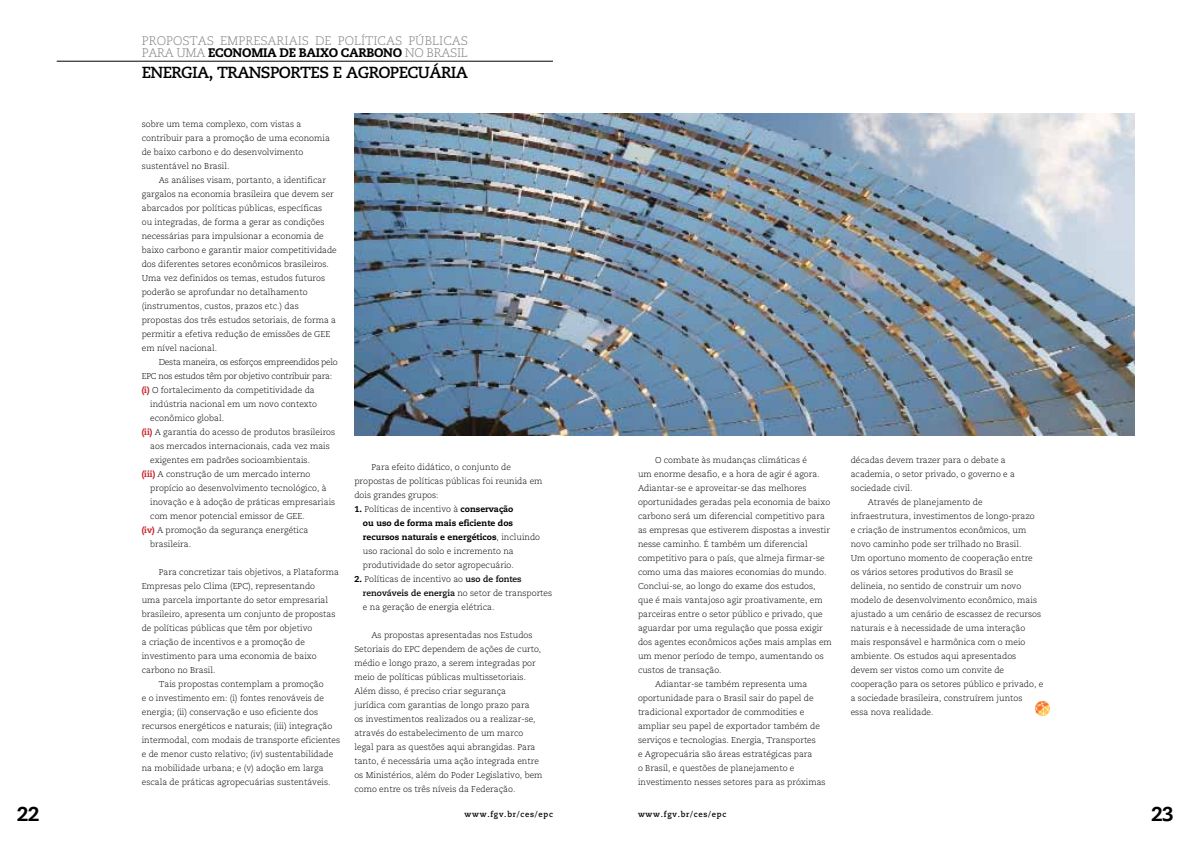
<style>
.page{position:relative;width:1191px;height:842px;background:#fff}
.page>*{position:absolute;margin:0;border:0;box-sizing:border-box;transform-origin:0 0}
.t1{font:800 20px "Caecilia LT Std";color:#000;scale:.96 1}
.t2{font:700 16px "Caecilia LT Std";letter-spacing:-.04em;color:#000}
.t3{font:300 12.4px/12px "Caecilia LT Std";color:#808285}
.t4{font:300 8.5px/14px "Caecilia LT Std";color:#000}
.t5{font:300 8.5px "Caecilia LT Std";letter-spacing:-.03em;color:#000}
.t6{font:700 8px "Caecilia LT Std";letter-spacing:.1em;color:#000;scale:.96 1}
.s1{font-weight:800;color:#000}
.s2{font-weight:800;color:#c9252c}
.s3{font-weight:800}
.s4{font-weight:700}
</style>
<div class="page">
<hr style="left:57px;top:61px;width:496px;height:1px;background:#000">
<img style="left:354px;top:113px;width:780px;height:322px">
<img style="left:1035px;top:701px;width:14px;height:14px">
<h3 class="t3" style="left:142px;top:35px;width:328px">Propostas Empresariais de Políticas Públicas para uma <span class="s1">Economia de Baixo CarboNo</span> no Brasil</h3>
<h2 class="t2" style="left:142px;top:63px;width:327px">Energia, Transporte s e Agropecuária</h2>
<p class="t4" style="left:142px;top:118px;width:190px">sobre um tema complexo, com vistas a contribuir para a promoção de uma economia de baixo carbono e do desenvolvimento sustentável no Brasil.</p>
<p class="t4" style="left:142px;top:174px;width:197px;text-indent:17px">As análises visam, portanto, a identificar gargalos na economia brasileira que devem ser abarcados por políticas públicas, específicas<br>ou integradas, de forma a gerar as condições necessárias para impulsionar a economia de baixo carbono e garantir maior competitividade dos diferentes setores econômicos brasileiros.<br>Uma vez definidos os temas, estudos futuros poderão se aprofundar no detalhamento (instrumentos, custos, prazos etc.) das propostas dos três estudos setoriais, de forma a permitir a efetiva redução de emissões de GEE em nível nacional.</p>
<p class="t5" style="left:159px;top:358px;width:180px">Desta maneira, os esforços empreendidos pelo</p>
<p class="t5" style="left:142px;top:372px;width:192px">EPC nos estudos têm por objetivo contribuir para:</p>
<p class="t4" style="left:142px;top:384px;width:174px"><span class="s2">(i)</span> O fortalecimento da competitividade da</p>
<p class="t4" style="left:150px;top:398px;width:168px">indústria nacional em um novo contexto</p>
<p class="t4" style="left:150px;top:412px;width:75px">econômico global.</p>
<p class="t4" style="left:142px;top:426px;width:195px"><span class="s2">(ii)</span> A garantia do acesso de produtos brasileiros</p>
<p class="t4" style="left:150px;top:440px;width:181px">aos mercados internacionais, cada vez mais</p>
<p class="t4" style="left:150px;top:454px;width:161px">exigentes em padrões socioambientais.</p>
<p class="t4" style="left:142px;top:468px;width:170px"><span class="s2">(iii)</span> A construção de um mercado interno</p>
<p class="t4" style="left:150px;top:482px;width:178px">propício ao desenvolvimento tecnológico, à</p>
<p class="t4" style="left:150px;top:496px;width:186px">inovação e à adoção de práticas empresariais</p>
<p class="t4" style="left:150px;top:510px;width:156px">com menor potencial emissor de GEE.</p>
<p class="t4" style="left:142px;top:524px;width:168px"><span class="s2">(iv)</span> A promoção da segurança energética</p>
<p class="t4" style="left:150px;top:538px;width:42px">brasileira.</p>
<p class="t4" style="left:159px;top:566px;width:182px">Para concretizar tais objetivos, a Plataforma</p>
<p class="t4" style="left:142px;top:580px;width:175px">Empresas pelo Clima (EPC), representando</p>
<p class="t4" style="left:142px;top:594px;width:188px">uma parcela importante do setor empresarial</p>
<p class="t4" style="left:142px;top:608px;width:195px">brasileiro, apresenta um conjunto de propostas</p>
<p class="t4" style="left:142px;top:622px;width:172px">de políticas públicas que têm por objetivo</p>
<p class="t4" style="left:142px;top:636px;width:165px">a criação de incentivos e a promoção de</p>
<p class="t4" style="left:142px;top:650px;width:176px">investimento para uma economia de baixo</p>
<p class="t4" style="left:142px;top:664px;width:75px">carbono no Brasil.</p>
<p class="t4" style="left:159px;top:678px;width:166px">Tais propostas contemplam a promoção</p>
<p class="t4" style="left:142px;top:692px;width:184px">e o investimento em: (i) fontes renováveis de</p>
<p class="t4" style="left:142px;top:706px;width:178px">energia; (ii) conservação e uso eficiente dos</p>
<p class="t4" style="left:142px;top:720px;width:192px">recursos energéticos e naturais; (iii) integração</p>
<p class="t4" style="left:142px;top:734px;width:200px">intermodal, com modais de transporte eficientes</p>
<p class="t4" style="left:142px;top:748px;width:193px">e de menor custo relativo; (iv) sustentabilidade</p>
<p class="t4" style="left:142px;top:762px;width:183px">na mobilidade urbana; e (v) adoção em larga</p>
<p class="t4" style="left:142px;top:776px;width:190px">escala de práticas agropecuárias sustentáveis.</p>
<p class="t4" style="left:354px;top:461px;width:190px;text-indent:17px">Para efeito didático, o conjunto de propostas de políticas públicas foi reunida em dois grandes grupos:</p>
<p class="t4" style="left:363px;top:503px;width:179px;text-indent:-8px"><span class="s3">1.</span> Políticas de incentivo à <span class="s3">conservação<br>ou uso de forma mais eficiente dos recursos naturais e energéticos</span>, incluindo uso racional do solo e incremento na produtividade do setor agropecuário.</p>
<p class="t4" style="left:363px;top:573px;width:191px;text-indent:-8px"><span class="s3">2.</span> Políticas de incentivo ao <span class="s4">uso de fontes renováveis de energia</span> no setor de transportes e na geração de energia elétrica.</p>
<p class="t4" style="left:354px;top:629px;width:190px;text-indent:17px">As propostas apresentadas nos Estudos Setoriais do EPC dependem de ações de curto, médio e longo prazo, a serem integradas por meio de políticas públicas multissetoriais.<br>Além disso, é preciso criar segurança<br>jurídica com garantias de longo prazo para<br>os investimentos realizados ou a realizar-se, através do estabelecimento de um marco legal para as questões aqui abrangidas. Para tanto, é necessária uma ação integrada entre os Ministérios, além do Poder Legislativo, bem como entre os três níveis da Federação.</p>
<p class="t4" style="left:655px;top:454px;width:154px">O combate às mudanças climáticas é</p>
<p class="t4" style="left:638px;top:468px;width:183px">um enorme desafio, e a hora de agir é agora.</p>
<p class="t4" style="left:638px;top:482px;width:170px">Adiantar-se e aproveitar-se das melhores</p>
<p class="t4" style="left:638px;top:496px;width:194px">oportunidades geradas pela economia de baixo</p>
<p class="t4" style="left:638px;top:510px;width:188px">carbono será um diferencial competitivo para</p>
<p class="t4" style="left:638px;top:524px;width:193px">as empresas que estiverem dispostas a investir</p>
<p class="t4" style="left:638px;top:538px;width:171px">nesse caminho. É também um diferencial</p>
<p class="t4" style="left:638px;top:552px;width:188px">competitivo para o país, que almeja firmar-se</p>
<p class="t4" style="left:638px;top:566px;width:190px">como uma das maiores economias do mundo.</p>
<p class="t4" style="left:638px;top:580px;width:179px">Conclui-se, ao longo do exame dos estudos,</p>
<p class="t4" style="left:638px;top:594px;width:186px">que é mais vantajoso agir proativamente, em</p>
<p class="t4" style="left:638px;top:608px;width:186px">parceiras entre o setor público e privado, que</p>
<p class="t4" style="left:638px;top:622px;width:186px">aguardar por uma regulação que possa exigir</p>
<p class="t4" style="left:638px;top:636px;width:195px">dos agentes econômicos ações mais amplas em</p>
<p class="t4" style="left:638px;top:650px;width:187px">um menor período de tempo, aumentando os</p>
<p class="t4" style="left:638px;top:664px;width:85px">custos de transação.</p>
<p class="t4" style="left:655px;top:678px;width:154px">Adiantar-se também representa uma</p>
<p class="t4" style="left:638px;top:692px;width:177px">oportunidade para o Brasil sair do papel de</p>
<p class="t4" style="left:638px;top:706px;width:168px">tradicional exportador de commodities e</p>
<p class="t4" style="left:638px;top:720px;width:183px">ampliar seu papel de exportador também de</p>
<p class="t4" style="left:638px;top:734px;width:179px">serviços e tecnologias. Energia, Transportes</p>
<p class="t4" style="left:638px;top:748px;width:176px">e Agropecuária são áreas estratégicas para</p>
<p class="t4" style="left:638px;top:762px;width:158px">o Brasil, e questões de planejamento e</p>
<p class="t4" style="left:638px;top:776px;width:189px">investimento nesses setores para as próximas</p>
<p class="t4" style="left:850px;top:454px;width:157px">décadas devem trazer para o debate a</p>
<p class="t4" style="left:850px;top:468px;width:166px">academia, o setor privado, o governo e a</p>
<p class="t4" style="left:850px;top:482px;width:63px">sociedade civil.</p>
<p class="t4" style="left:867px;top:496px;width:116px">Através de planejamento de</p>
<p class="t4" style="left:850px;top:510px;width:185px">infraestrutura, investimentos de longo-prazo</p>
<p class="t4" style="left:850px;top:524px;width:177px">e criação de instrumentos econômicos, um</p>
<p class="t4" style="left:850px;top:538px;width:172px">novo caminho pode ser trilhado no Brasil.</p>
<p class="t4" style="left:850px;top:552px;width:184px">Um oportuno momento de cooperação entre</p>
<p class="t4" style="left:850px;top:566px;width:164px">os vários setores produtivos do Brasil se</p>
<p class="t4" style="left:850px;top:580px;width:172px">delineia, no sentido de construir um novo</p>
<p class="t4" style="left:850px;top:594px;width:188px">modelo de desenvolvimento econômico, mais</p>
<p class="t4" style="left:850px;top:608px;width:192px">ajustado a um cenário de escassez de recursos</p>
<p class="t4" style="left:850px;top:622px;width:176px">naturais e à necessidade de uma interação</p>
<p class="t4" style="left:850px;top:636px;width:176px">mais responsável e harmônica com o meio</p>
<p class="t4" style="left:850px;top:650px;width:167px">ambiente. Os estudos aqui apresentados</p>
<p class="t4" style="left:850px;top:664px;width:155px">devem ser vistos como um convite de</p>
<p class="t4" style="left:850px;top:678px;width:194px">cooperação para os setores público e privado, e</p>
<p class="t4" style="left:850px;top:692px;width:173px">a sociedade brasileira, construírem juntos</p>
<p class="t4" style="left:850px;top:706px;width:84px">essa nova realidade.</p>
<h1 class="t1" style="left:17px;top:802px;width:25px">22</h1>
<h1 class="t1" style="left:1151px;top:802px;width:25px">23</h1>
<p class="t6" style="left:464px;top:809px;width:93px">www.fgv.br/ces/epc</p>
<p class="t6" style="left:638px;top:809px;width:93px">www.fgv.br/ces/epc</p>
</div>
